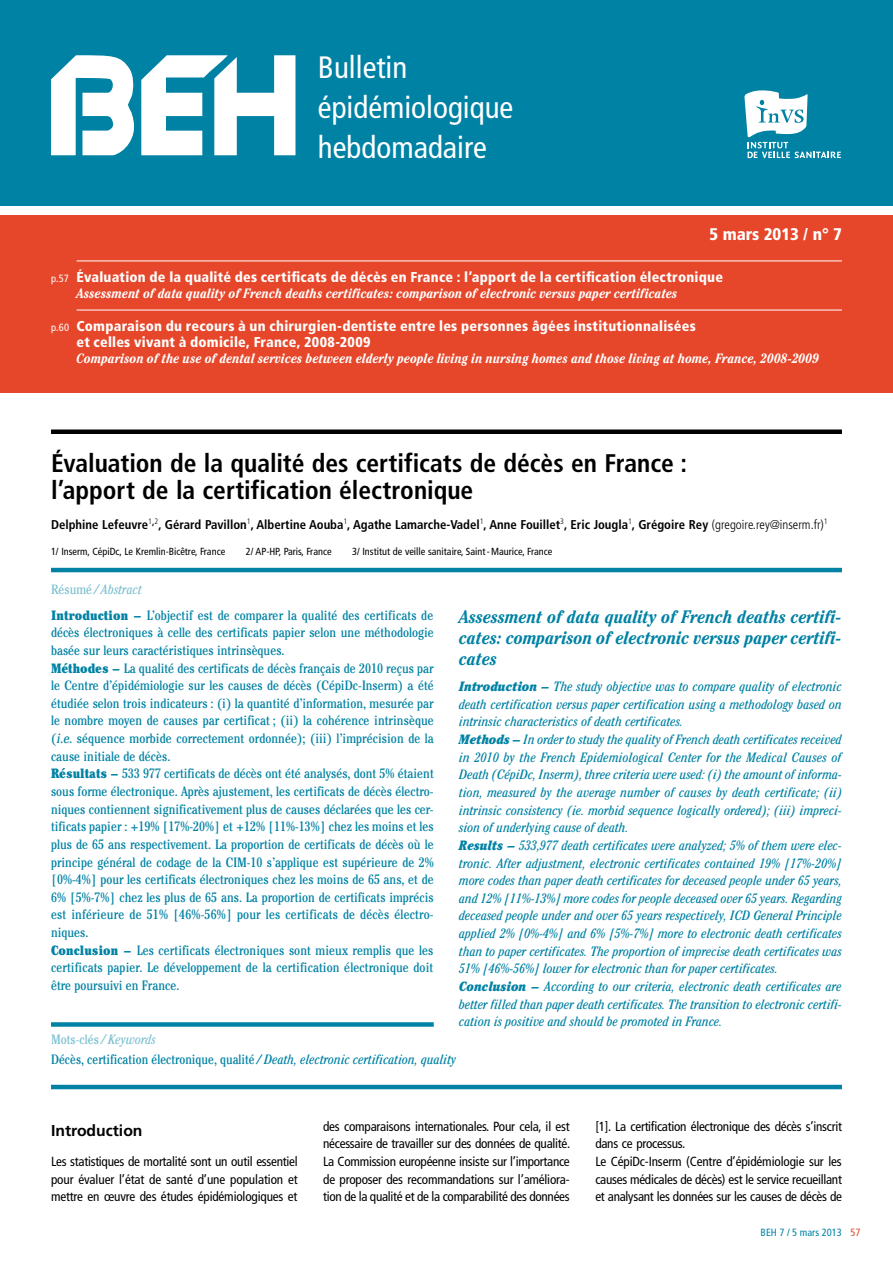
<style>
.page{position:relative;width:893px;height:1263px;background:#fff}
.page>*{position:absolute;margin:0;border:0;box-sizing:border-box;transform-origin:0 0}
.t1{font:condensed 30.9px/39.6px "Frutiger";color:#fff}
.t2{font:700 condensed 25.5px/27px "Frutiger";color:#000}
.t3{font:italic 700 condensed 18px/21px "Cheltenham";color:#0082a4;text-align:justify}
.t4{font:900 condensed 16.8px "Frutiger";color:#fff}
.t5{font:700 15.75px "Frutiger";color:#000}
.t6{font:900 condensed 14.25px/16px "Frutiger";letter-spacing:.015em;color:#fff}
.t7{font:condensed 13.5px/17.7px "Cheltenham";color:#0082a4}
.t8{font:italic condensed 13.5px/17.7px "Cheltenham";color:#0082a4}
.t9{font:italic 700 condensed 13.5px "Cheltenham";letter-spacing:.005em;color:#fff}
.t10{font:condensed 13.2px/17.5px "Frutiger";letter-spacing:-.02em;color:#000;text-align:justify}
.t11{font:700 condensed 12.75px "Frutiger";color:#000}
.t12{font:condensed 10.5px "Frutiger";color:#0082a4}
.t13{font:condensed 10.2px "Frutiger";color:#000}
.s1{font-weight:400;font-size:10.5px}
.s2{font-weight:300}
.s3{color:#80c1d1}
.s4{font-style:italic;color:#80c1d1}
.s5{font-weight:900}
.s6{font-style:italic}
.s7{color:#e6472a}
</style>
<div class="page">
<div style="left:0;top:0;width:893px;height:206px;background:#0082a4"></div>
<svg style="left:51px;top:55px;width:244px;height:100px"></svg>
<svg style="left:744px;top:90px;width:97px;height:68px"></svg>
<div style="left:0;top:215px;width:893px;height:178px;background:#e6472a"></div>
<hr style="left:77px;top:260px;width:765px;height:1px;background:#fff">
<hr style="left:77px;top:310px;width:765px;height:1px;background:#fff">
<div style="left:51px;top:429px;width:791px;height:5px;background:#000"></div>
<hr style="left:51px;top:568px;width:791px;height:4px;background:#0082a4">
<div style="left:51px;top:1022px;width:383px;height:5px;background:#0082a4"></div>
<hr style="left:51px;top:1085px;width:791px;height:4px;background:#0082a4">
<h1 class="t1" style="left:318px;top:48px;width:197px">Bulletin épidémiologique hebdomadaire</h1>
<p class="t4" style="left:709px;top:224px;width:134px">5 mars 2013 / n° 7</p>
<p class="t6" style="left:51px;top:269px;width:673px"><span class="s1">pp57</span> Évaluation de la qualité des certificats de décès en France : l’apport de la certification électronique</p>
<p class="t9" style="left:77px;top:285px;width:602px">Assessment of data quality of French deaths certificates: comparison of electronic versus paper certificates</p>
<p class="t6" style="left:77px;top:318px;width:621px;text-indent:-26px"><span class="s1">pp60</span> Comparaison du recours à un chirurgien-dentiste entre les personnes âgées institutionnalisées et celles vivant à domicile, France, 2008-2009</p>
<p class="t9" style="left:77px;top:350px;width:744px">Comparison of the use of dental services between elderly people living in nursing homes and those living at home, France, 2008-2009</p>
<h2 class="t2" style="left:51px;top:450px;width:638px">Évaluation de la qualité des certificats de décès en France : l’apport de la certification électronique</h2>
<p class="t11" style="left:51px;top:516px;width:778px">Delphine Lefeuvre<sup>1</sup><sup>,</sup><sup>2</sup>, Gérard Pavillon<sup>1</sup>, Albertine Aouba<sup>1</sup>, Agathe Lamarche-Vadel<sup>1</sup>, Anne Fouillet<sup>3</sup>, Eric Jougla<sup>1</sup>, Grégoire Rey <span class="s2">(gregoire.rey@inserm.fr)</span><sup>1</sup></p>
<p class="t13" style="left:51px;top:545px;width:176px">1/ Inserm, CépiDc, Le Kremlin-Bicêtre, France</p>
<p class="t13" style="left:246px;top:545px;width:87px">2/ AP-HP, Paris, France</p>
<p class="t13" style="left:352px;top:545px;width:202px">3/ Institut de veille sanitaire, Saint-Maurice, France</p>
<p class="t7" style="left:51px;top:576px;width:384px;line-height:26.1px"><span class="s3">Résumé</span> <span class="s4">/ Abstract<br></span><span class="s5">Introduction –</span> L’objectif est de comparer la qualité des certificats de</p>
<p class="t7" style="left:51px;top:624px;width:384px">décès électroniques à celle des certificats papier selon une méthodologie basée sur leurs caractéristiques intrinsèques.<br><span class="s5">Méthodes –</span> La qualité des certificats de décès français de 2010 reçus par le Centre d’épidémiologie sur les causes de décès (CépiDc-Inserm) a été étudiée selon trois indicateurs : (i) la quantité d’information, mesurée par le nombre moyen de causes par certificat ; (ii) la cohérence intrinsèque (<span class="s6">i.e.</span> séquence morbide correctement ordonnée); (iii) l’imprécision de la cause initiale de décès.<br><span class="s5">Résultats –</span> 533 977 certificats de décès ont été analysés, dont 5% étaient sous forme électronique. Après ajustement, les certificats de décès électro&shy;niques contiennent significativement plus de causes déclarées que les cer&shy;tificats papier : +19% [17%-20%] et +12% [11%-13%] chez les moins et les plus de 65 ans respectivement. La proportion de certificats de décès où le principe général de codage de la CIM-10 s’applique est supérieure de 2% [0%-4%] pour les certificats électroniques chez les moins de 65 ans, et de 6% [5%-7%] chez les plus de 65 ans. La proportion de certificats imprécis est inférieure de 51% [46%-56%] pour les certificats de décès électro&shy;niques.<br><span class="s5">Conclusion –</span> Les certificats électroniques sont mieux remplis que les certificats papier. Le développement de la certification électronique doit être poursuivi en France.</p>
<h3 class="t3" style="left:459px;top:606px;width:384px">Assessment of data quality of French deaths certifi&shy;cates: comparison of electronic versus paper certifi&shy;cates</h3>
<p class="t8" style="left:459px;top:678px;width:384px"><span class="s5">Introduction –</span> The study objective was to compare quality of electronic death certification versus paper certification using a methodology based on intrinsic characteristics of death certificates.<br><span class="s5">Methods –</span> In order to study the quality of French death certificates received in 2010 by the French Epidemiological Center for the Medical Causes of Death (CépiDc, Inserm), three criteria were used: (i) the amount of informa&shy;tion, measured by the average number of causes by death certificate; (ii) intrinsic consistency (ie. morbid sequence logically ordered); (iii) impreci&shy;sion of underlying cause of death.<br><span class="s5">Results –</span> 533,977 death certificates were analyzed; 5% of them were elec&shy;tronic. After adjustment, electronic certificates contained 19% [17%-20%] more codes than paper death certificates for deceased people under 65 years, and 12% [11%-13%] more codes for people deceased over 65 years. Regarding deceased people under and over 65 years respectively, ICD General Principle applied 2% [0%-4%] and 6% [5%-7%] more to electronic death certificates than to paper certificates. The proportion of imprecise death certificates was 51% [46%-56%] lower for electronic than for paper certificates.<br><span class="s5">Conclusion –</span> According to our criteria, electronic death certificates are better filled than paper death certificates. The transition to electronic certifi&shy;cation is positive and should be promoted in France.</p>
<p class="t7" style="left:51px;top:1029px;width:407px;line-height:19.8px"><span class="s3">Mots-clés</span> <span class="s4">/ Keywords<br></span>Décès, certification électronique, qualité <span class="s6">/ Death, electronic certification, quality</span></p>
<p class="t5" style="left:51px;top:1121px;width:93px">Introduction</p>
<p class="t10" style="left:51px;top:1153px;width:248px">Les statistiques de mortalité sont un outil essentiel pour évaluer l’état de santé d’une population et mettre en œuvre des études épidémiologiques et</p>
<p class="t10" style="left:323px;top:1117px;width:248px">des comparaisons internationales. Pour cela, il est nécessaire de travailler sur des données de qualité.<br>La Commission européenne insiste sur l’importance de proposer des recommandations sur l’améliora&shy;tion de la qualité et de la comparabilité des données</p>
<p class="t10" style="left:595px;top:1117px;width:248px;text-align:left">[1]. La certification électronique des décès s’inscrit dans ce processus.<br>Le CépiDc-Inserm (Centre d’épidémiologie sur les causes médicales de décès) est le service recueillant et analysant les données sur les causes de décès de</p>
<p class="t12" style="left:761px;top:1226px;width:101px">BEH 7 / 5 mars 2013 <span class="s7">57</span></p>
</div>
